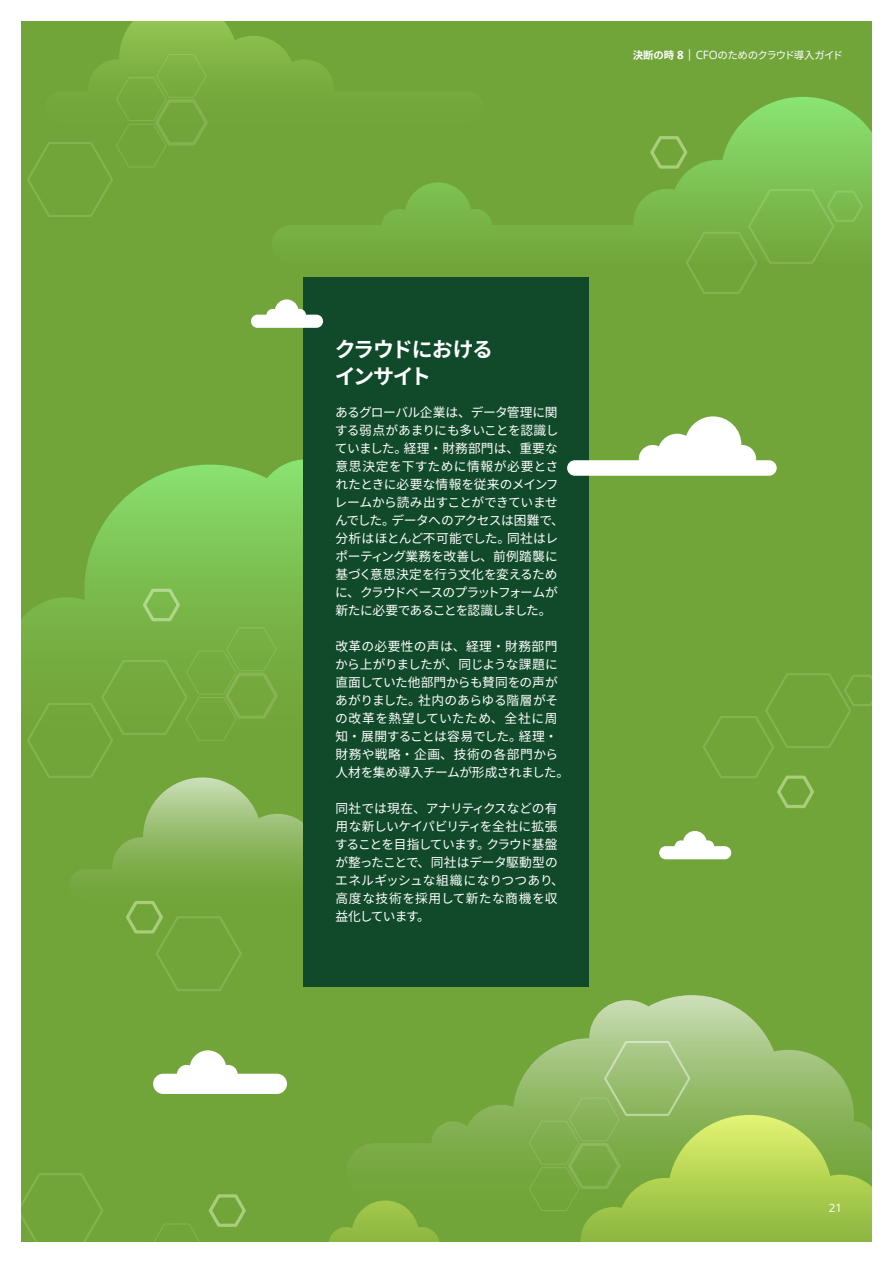
<style>
.page{position:relative;width:893px;height:1263px;background:#fff}
.page>*{position:absolute;margin:0;border:0;box-sizing:border-box;transform-origin:0 0}
.t1{font:700 21px/27px "Noto Sans JP";letter-spacing:-.065em;color:#fff}
.t2{font:12.75px/18px "Noto Sans JP";letter-spacing:-.015em;color:#fff}
.t3{font:11.55px "Open Sans";color:#fff}
.t4{font:10.5px "Noto Sans JP";letter-spacing:-.075em;color:#fff}
.s1{font-weight:700}
.s2{font-family:"Open Sans";font-weight:700;font-size:11.55px}
.s3{font-family:"Open Sans";font-size:11.55px}
</style>
<div class="page">
<div style="left:21px;top:21px;width:851px;height:1221px;background:#71a53a"></div>
<svg style="left:21px;top:459px;width:283px;height:268px"></svg>
<svg style="left:329px;top:1201px;width:543px;height:41px"></svg>
<svg style="left:276px;top:97px;width:596px;height:136px"></svg>
<svg style="left:119px;top:21px;width:365px;height:103px"></svg>
<svg style="left:73px;top:777px;width:231px;height:125px"></svg>
<svg style="left:351px;top:995px;width:521px;height:206px"></svg>
<svg style="left:143px;top:589px;width:37px;height:32px"></svg>
<svg style="left:650px;top:136px;width:37px;height:33px"></svg>
<svg style="left:209px;top:1194px;width:37px;height:33px"></svg>
<svg style="left:21px;top:1173px;width:82px;height:69px"></svg>
<svg style="left:686px;top:189px;width:177px;height:105px"></svg>
<svg style="left:126px;top:901px;width:116px;height:90px"></svg>
<svg style="left:703px;top:673px;width:169px;height:135px"></svg>
<svg style="left:154px;top:1223px;width:46px;height:19px"></svg>
<svg style="left:529px;top:1041px;width:161px;height:170px"></svg>
<svg style="left:27px;top:54px;width:181px;height:163px"></svg>
<svg style="left:27px;top:627px;width:251px;height:151px"></svg>
<div style="left:304px;top:277px;width:285px;height:709px;background:#114a2b"></div>
<svg style="left:153px;top:1050px;width:134px;height:44px"></svg>
<svg style="left:567px;top:416px;width:210px;height:60px"></svg>
<svg style="left:251px;top:299px;width:72px;height:29px"></svg>
<svg style="left:659px;top:831px;width:72px;height:28px"></svg>
<p class="t4" style="left:633px;top:50px;width:212px"><span class="s1">決断の時</span> <span class="s2">8</span> <span class="s3">| CFO</span>のためのクラウド導入ガイド</p>
<h1 class="t1" style="left:335px;top:336px;width:160px">クラウドにおけるインサイト</h1>
<p class="t2" style="left:335px;top:403px;width:231px">あるグローバル企業は、データ管理に関する弱点があまりにも多いことを認識していました。経理・財務部門は、重要な意思決定を下すために情報が必要とされたときに必要な情報を従来のメインフレームから読み出すことができていませんでした。データへのアクセスは困難で、分析はほとんど不可能でした。同社はレポーティング業務を改善し、前例踏襲に基づく意思決定を行う文化を変えるために、クラウドベースのプラットフォームが新たに必要であることを認識しました。</p>
<p class="t2" style="left:335px;top:637px;width:235px">改革の必要性の声は、経理・財務部門から上がりましたが、同じような課題に直面していた他部門からも賛同をの声があがりました。社内のあらゆる階層がその改革を熱望していたため、全社に周知・展開することは容易でした。経理・財務や戦略・企画、技術の各部門から人材を集め導入チームが形成されました。</p>
<p class="t2" style="left:335px;top:799px;width:231px">同社では現在、アナリティクスなどの有用な新しいケイパビリティを全社に拡張することを目指しています。クラウド基盤が整ったことで、同社はデータ駆動型のエネルギッシュな組織になりつつあり、高度な技術を採用して新たな商機を収益化しています。</p>
<p class="t3" style="left:829px;top:1200px;width:15px">21</p>
</div>
